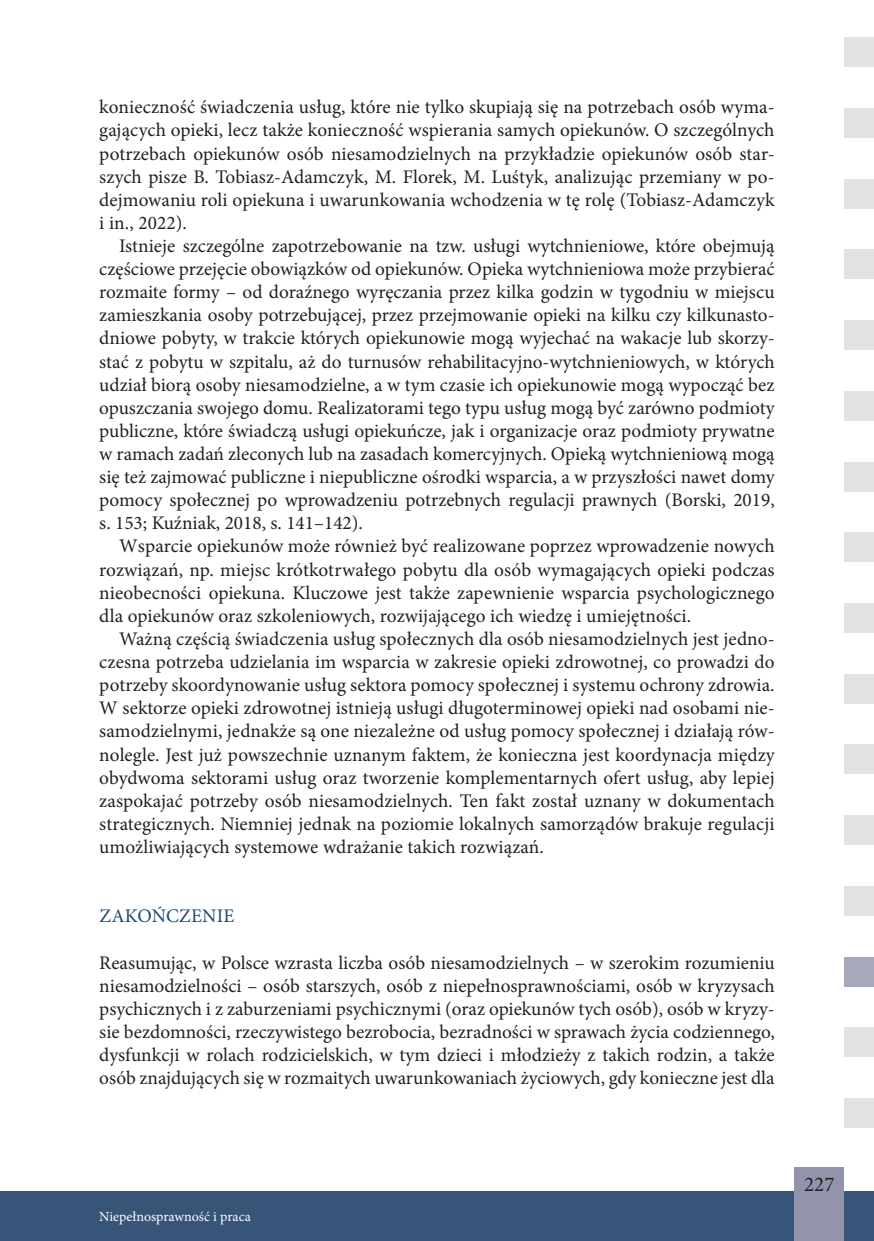
<style>
.page{position:relative;width:874px;height:1241px;background:#fff}
.page>*{position:absolute;margin:0;border:0;box-sizing:border-box;transform-origin:0 0}
.t1{font:21px "Minion Pro";color:#231f20}
.t2{font:19.25px/23.1px "Minion Pro";color:#231f20;text-align:justify}
.t3{font:19.25px "Minion Pro";color:#224871}
.t4{font:14px "Minion Pro";color:#fff}
</style>
<div class="page">
<div style="left:0;top:1191px;width:873px;height:49px;background:#385479"></div>
<div style="left:794px;top:1167px;width:49px;height:73px;background:#9394ac"></div>
<div style="left:843px;top:37px;width:30px;height:30px;background:#e1e2e4"></div>
<div style="left:843px;top:108px;width:30px;height:30px;background:#e1e2e4"></div>
<div style="left:843px;top:179px;width:30px;height:29px;background:#e1e2e4"></div>
<div style="left:843px;top:249px;width:30px;height:30px;background:#e1e2e4"></div>
<div style="left:843px;top:320px;width:30px;height:30px;background:#e1e2e4"></div>
<div style="left:843px;top:391px;width:30px;height:29px;background:#e1e2e4"></div>
<div style="left:843px;top:461px;width:30px;height:30px;background:#e1e2e4"></div>
<div style="left:843px;top:532px;width:30px;height:30px;background:#e1e2e4"></div>
<div style="left:843px;top:603px;width:30px;height:29px;background:#e1e2e4"></div>
<div style="left:843px;top:673px;width:30px;height:30px;background:#e1e2e4"></div>
<div style="left:843px;top:744px;width:30px;height:30px;background:#e1e2e4"></div>
<div style="left:843px;top:815px;width:30px;height:30px;background:#e1e2e4"></div>
<div style="left:843px;top:885px;width:30px;height:30px;background:#e1e2e4"></div>
<div style="left:843px;top:1027px;width:30px;height:30px;background:#e1e2e4"></div>
<div style="left:843px;top:1098px;width:30px;height:29px;background:#e1e2e4"></div>
<div style="left:843px;top:956px;width:30px;height:30px;background:#a8a8bb"></div>
<p class="t2" style="left:99px;top:96px;width:676px">konieczność świadczenia usług, które nie tylko skupiają się na potrzebach osób wyma&shy;gających opieki, lecz także konieczność wspierania samych opiekunów. O szczególnych potrzebach opiekunów osób niesamodzielnych na przykładzie opiekunów osób star&shy;szych pisze B. Tobiasz-Adamczyk, M. Florek, M. Luśtyk, analizując przemiany w po&shy;dejmowaniu roli opiekuna i uwarunkowania wchodzenia w tę rolę (Tobiasz-Adamczyk i in., 2022).</p>
<p class="t2" style="left:99px;top:234px;width:677px;text-indent:20px">Istnieje szczególne zapotrzebowanie na tzw. usługi wytchnieniowe, które obejmują częściowe przejęcie obowiązków od opiekunów. Opieka wytchnieniowa może przybierać rozmaite formy – od doraźnego wyręczania przez kilka godzin w tygodniu w miejscu zamieszkania osoby potrzebującej, przez przejmowanie opieki na kilku czy kilkunasto&shy;dniowe pobyty, w trakcie których opiekunowie mogą wyjechać na wakacje lub skorzy&shy;stać z pobytu w szpitalu, aż do turnusów rehabilitacyjno-wytchnieniowych, w których udział biorą osoby niesamodzielne, a w tym czasie ich opiekunowie mogą wypocząć bez opuszczania swojego domu. Realizatorami tego typu usług mogą być zarówno podmioty publiczne, które świadczą usługi opiekuńcze, jak i organizacje oraz podmioty prywatne w ramach zadań zleconych lub na zasadach komercyjnych. Opieką wytchnieniową mogą się też zajmować publiczne i niepubliczne ośrodki wsparcia, a w przyszłości nawet domy pomocy społecznej po wprowadzeniu potrzebnych regulacji prawnych (Borski, 2019, s. 153; Kuźniak, 2018, s. 141–142).</p>
<p class="t2" style="left:99px;top:535px;width:676px;text-indent:20px">Wsparcie opiekunów może również być realizowane poprzez wprowadzenie nowych rozwiązań, np. miejsc krótkotrwałego pobytu dla osób wymagających opieki podczas nieobecności opiekuna. Kluczowe jest także zapewnienie wsparcia psychologicznego dla opiekunów oraz szkoleniowych, rozwijającego ich wiedzę i umiejętności.</p>
<p class="t2" style="left:99px;top:627px;width:677px;text-indent:20px">Ważną częścią świadczenia usług społecznych dla osób niesamodzielnych jest jedno&shy;czesna potrzeba udzielania im wsparcia w zakresie opieki zdrowotnej, co prowadzi do potrzeby skoordynowanie usług sektora pomocy społecznej i systemu ochrony zdrowia.<br>W sektorze opieki zdrowotnej istnieją usługi długoterminowej opieki nad osobami nie&shy;samodzielnymi, jednakże są one niezależne od usług pomocy społecznej i działają rów&shy;nolegle. Jest już powszechnie uznanym faktem, że konieczna jest koordynacja między obydwoma sektorami usług oraz tworzenie komplementarnych ofert usług, aby lepiej zaspokajać potrzeby osób niesamodzielnych. Ten fakt został uznany w dokumentach strategicznych. Niemniej jednak na poziomie lokalnych samorządów brakuje regulacji umożliwiających systemowe wdrażanie takich rozwiązań.</p>
<p class="t3" style="left:99px;top:903px;width:27px">Zako</p>
<p class="t3" style="left:152px;top:903px;width:28px">ńczen</p>
<p class="t3" style="left:216px;top:903px;width:16px">ie</p>
<p class="t2" style="left:99px;top:950px;width:676px">Reasumując, w Polsce wzrasta liczba osób niesamodzielnych – w szerokim rozumieniu niesamodzielności – osób starszych, osób z niepełnosprawnościami, osób w kryzysach psychicznych i z zaburzeniami psychicznymi (oraz opiekunów tych osób), osób w kryzy&shy;sie bezdomności, rzeczywistego bezrobocia, bezradności w sprawach życia codziennego, dysfunkcji w rolach rodzicielskich, w tym dzieci i młodzieży z takich rodzin, a także osób znajdujących się w rozmaitych uwarunkowaniach życiowych, gdy konieczne jest dla</p>
<p class="t4" style="left:99px;top:1207px;width:153px">Niepełnosprawność i praca</p>
<p class="t1" style="left:803px;top:1170px;width:32px">227</p>
</div>
